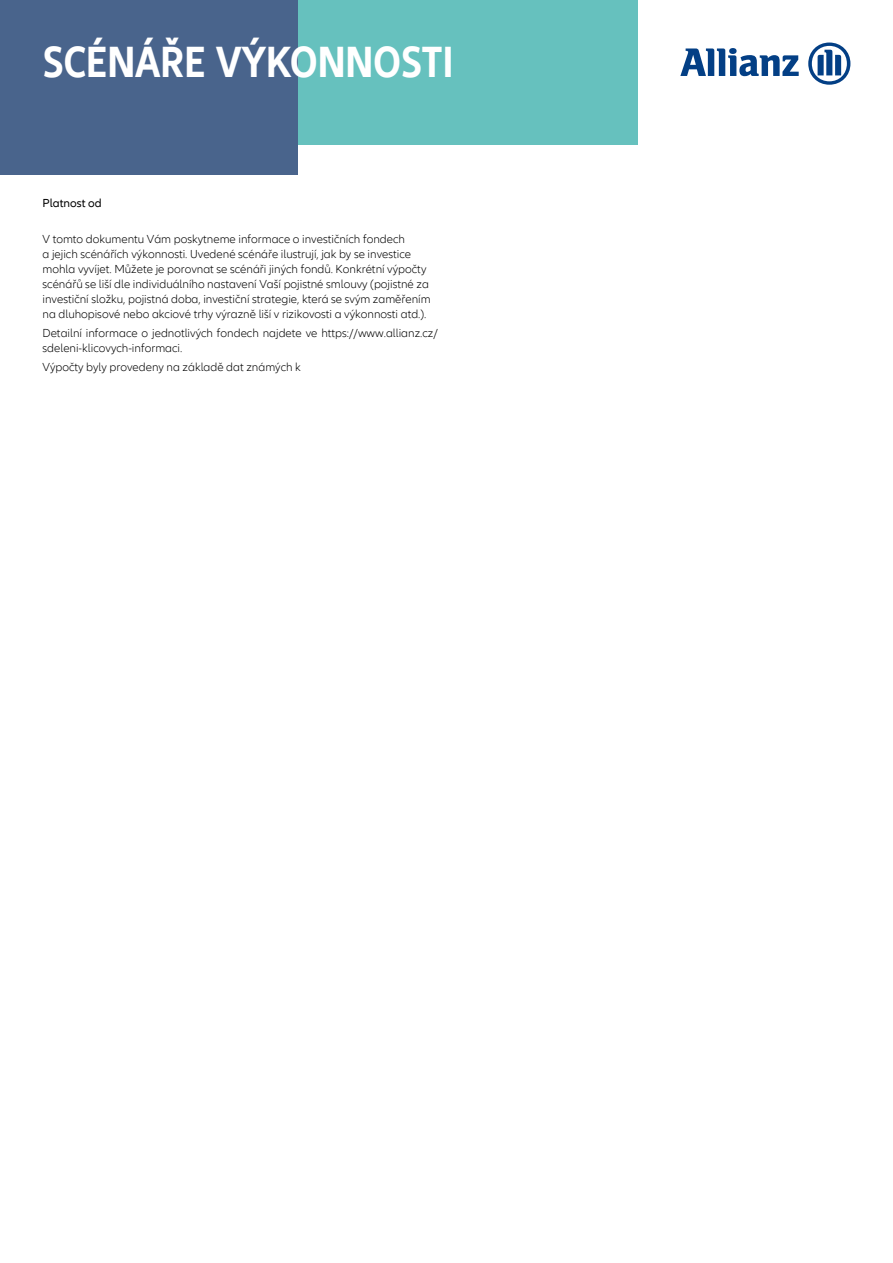
<style>
.page{position:relative;width:893px;height:1263px;background:#fff}
.page>*{position:absolute;margin:0;border:0;box-sizing:border-box;transform-origin:0 0}
.t1{font:700 condensed 45px "Allianz Neo";color:#fff}
.t2{font:300 12px/15px "Allianz Neo";color:#000}
.t3{font:12px "Allianz Neo";color:#000}
</style>
<div class="page">
<div style="left:298px;top:0;width:340px;height:145px;background:#66c1be"></div>
<div style="left:0;top:0;width:298px;height:174px;background:#49648c"></div>
<svg style="left:680px;top:48px;width:119px;height:28px"></svg>
<svg style="left:808px;top:43px;width:42px;height:42px"></svg>
<h1 class="t1" style="left:43px;top:36px;width:412px">SCÉNÁŘE VÝKONNOSTI</h1>
<p class="t3" style="left:43px;top:196px;width:61px">Platnost od</p>
<p class="t2" style="left:43px;top:231px;width:390px">V tomto dokumentu Vám poskytneme informace o investičních fondech<br>a jejich scénářích výkonnosti. Uvedené scénáře ilustrují, jak by se investice mohla vyvíjet. Můžete je porovnat se scénáři jiných fondů. Konkrétní výpočty scénářů se liší dle individuálního nastavení Vaší pojistné smlouvy (pojistné za investiční složku, pojistná doba, investiční strategie, která se svým zaměřením na dluhopisové nebo akciové trhy výrazně liší v rizikovosti a výkonnosti atd.).</p>
<p class="t2" style="left:43px;top:326px;width:397px">Detailní informace o jednotlivých fondech najdete ve https://www.allianz.cz/ sdeleni-klicovych-informaci.</p>
<p class="t2" style="left:43px;top:360px;width:260px">Výpočty byly provedeny na základě dat známých k</p>
</div>
